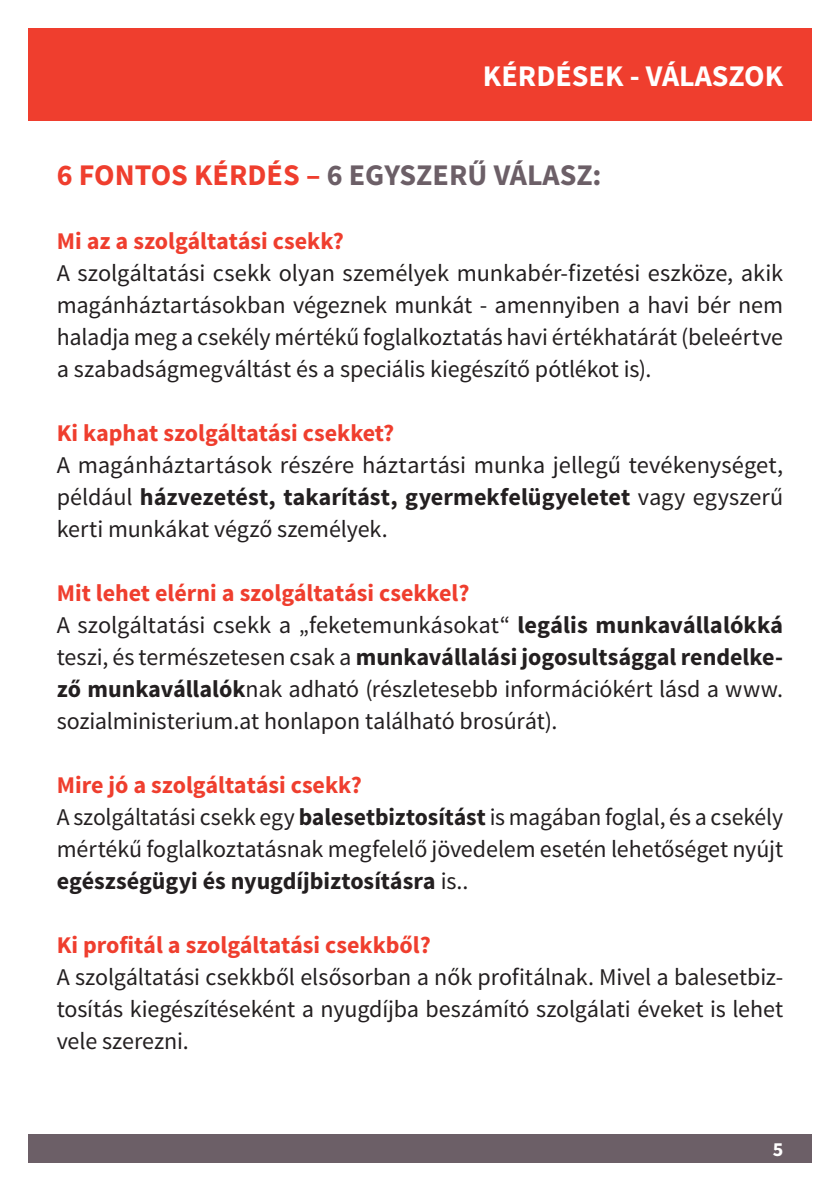
<style>
.page{position:relative;width:840px;height:1191px;background:#fff}
.page>*{position:absolute;margin:0;border:0;box-sizing:border-box;transform-origin:0 0}
.Überschrift_1_Ebene{font:700 30px "Source Sans Pro";color:#6c5f67}
.Überschrift_1_Ebene-2{font:700 30px "Source Sans Pro";color:#fff}
.Fliesstext{font:24px/32px "Source Sans Pro";letter-spacing:-.005em;color:#231f20;text-align:justify}
.Überschrift_2_Ebene{font:700 24px "Source Sans Pro";color:#ef3e2e}
.t1{font:700 20px "Source Sans Pro";color:#fff}
.s1{color:#ef3e2e}
.s2{font-weight:700}
</style>
<div class="page">
<div style="left:28px;top:1134px;width:783px;height:28px;background:#6c5f67"></div>
<div style="left:28px;top:28px;width:783px;height:93px;background:#ef3e2e"></div>
<p class="Überschrift_1_Ebene-2" style="left:482px;top:57px;width:301px">KÉRDÉSEK - VÁLASZOK</p>
<p class="Überschrift_1_Ebene" style="left:57px;top:155px;width:546px"><span class="s1">6 FONTOS KÉRDÉS –</span> 6 EGYSZERŰ VÁLASZ:</p>
<p class="Überschrift_2_Ebene" style="left:57px;top:225px;width:288px">Mi az a szolgáltatási csekk?</p>
<p class="Fliesstext" style="left:57px;top:257px;width:727px">A szolgáltatási csekk olyan személyek munkabér-fizetési eszköze, akik magánháztartásokban végeznek munkát - amennyiben a havi bér nem haladja meg a csekély mértékű foglalkoztatás havi értékhatárát (beleértve a szabadságmegváltást és a speciális kiegészítő pótlékot is).</p>
<p class="Überschrift_2_Ebene" style="left:57px;top:417px;width:339px">Ki kaphat szolgáltatási csekket?</p>
<p class="Fliesstext" style="left:57px;top:449px;width:727px">A magánháztartások részére háztartási munka jellegű tevékenységet, például <span class="s2">házvezetést, takarítást, gyermekfelügyeletet</span> vagy egyszerű kerti munkákat végző személyek.</p>
<p class="Überschrift_2_Ebene" style="left:57px;top:577px;width:414px">Mit lehet elérni a szolgáltatási csekkel?</p>
<p class="Fliesstext" style="left:57px;top:609px;width:727px">A szolgáltatási csekk a „feketemunkásokat“ <span class="s2">legális munkavállalókká </span>teszi, és természetesen csak a <span class="s2">munkavállalási jogosultsággal rendelke&shy;ző munkavállalók</span>nak adható (részletesebb információkért lásd a www. sozialministerium.at honlapon található brosúrát).</p>
<p class="Überschrift_2_Ebene" style="left:57px;top:769px;width:306px">Mire jó a szolgáltatási csekk?</p>
<p class="Fliesstext" style="left:57px;top:801px;width:727px">A szolgáltatási csekk egy <span class="s2">balesetbiztosítást</span> is magában foglal, és a csekély mértékű foglalkoztatásnak megfelelő jövedelem esetén lehetőséget nyújt <span class="s2">egészségügyi és nyugdíjbiztosításra</span> is..</p>
<p class="Überschrift_2_Ebene" style="left:57px;top:929px;width:375px">Ki profitál a szolgáltatási csekkből?</p>
<p class="Fliesstext" style="left:57px;top:961px;width:727px">A szolgáltatási csekkből elsősorban a nők profitálnak. Mivel a balesetbiz&shy;tosítás kiegészítéseként a nyugdíjba beszámító szolgálati éveket is lehet vele szerezni.</p>
<p class="t1" style="left:772px;top:1136px;width:12px">5</p>
</div>
